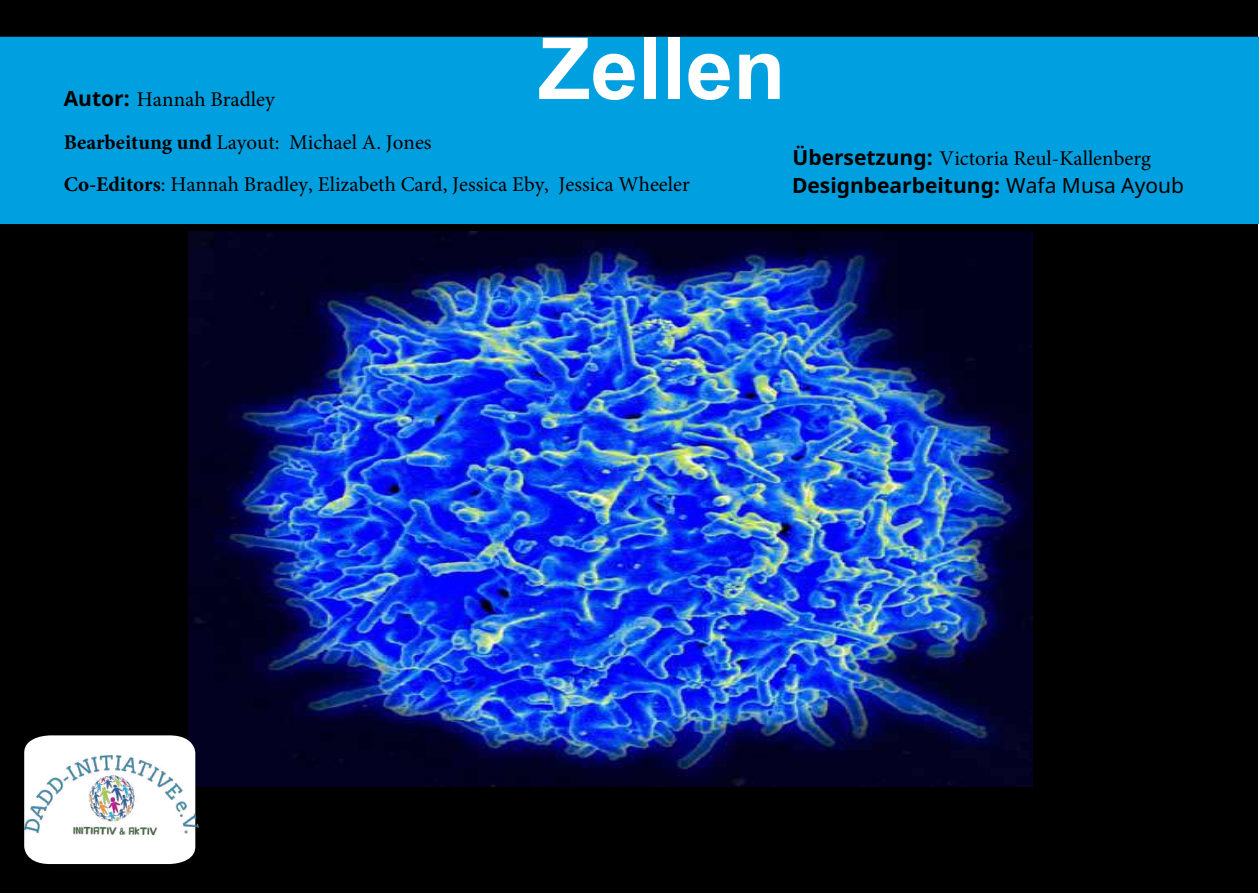
<style>
.page{position:relative;width:1259px;height:893px;background:#fff}
.page>*{position:absolute;margin:0;border:0;box-sizing:border-box;transform-origin:0 0}
.t1{font:700 85.5px "Arial";color:#fff}
.t2{font:21px/42.6px "Minion Pro";color:#000}
.t3{font:700 21px "Noto Sans";color:#000}
.s1{font-weight:700}
.s2{font-family:"Noto Sans";font-weight:700}
.s3{font-weight:400}
</style>
<div class="page">
<div style="left:0;top:0;width:1257px;height:893px;background:#000"></div>
<img style="left:188px;top:231px;width:844px;height:555px">
<div style="left:0;top:37px;width:1259px;height:187px;background:#009fdf"></div>
<svg style="left:24px;top:735px;width:171px;height:129px;background:#e6e6e6"></svg>
<img style="left:24px;top:742px;width:174px;height:105px">
<h1 class="t1" style="left:538px;top:9px;width:249px">Zellen</h1>
<p class="t2" style="left:64px;top:121px;width:627px"><span class="s1">Bearbeitung und</span> Layout: Michael A. Jones<br><span class="s1">Co-Editors</span>: Hannah Bradley, Elizabeth Card, Jessica Eby, Jessica Wheeler</p>
<p class="t2" style="left:792px;top:137px;width:360px"><span class="s2">Übersetzung:</span> Victoria Reul-Kallenberg</p>
<p class="t2" style="left:64px;top:78px;width:212px"><span class="s2">Autor:</span> Hannah Bradley</p>
<p class="t3" style="left:792px;top:171px;width:393px">Designbearbeitung: <span class="s3">Wafa Musa Ayoub</span></p>
</div>
